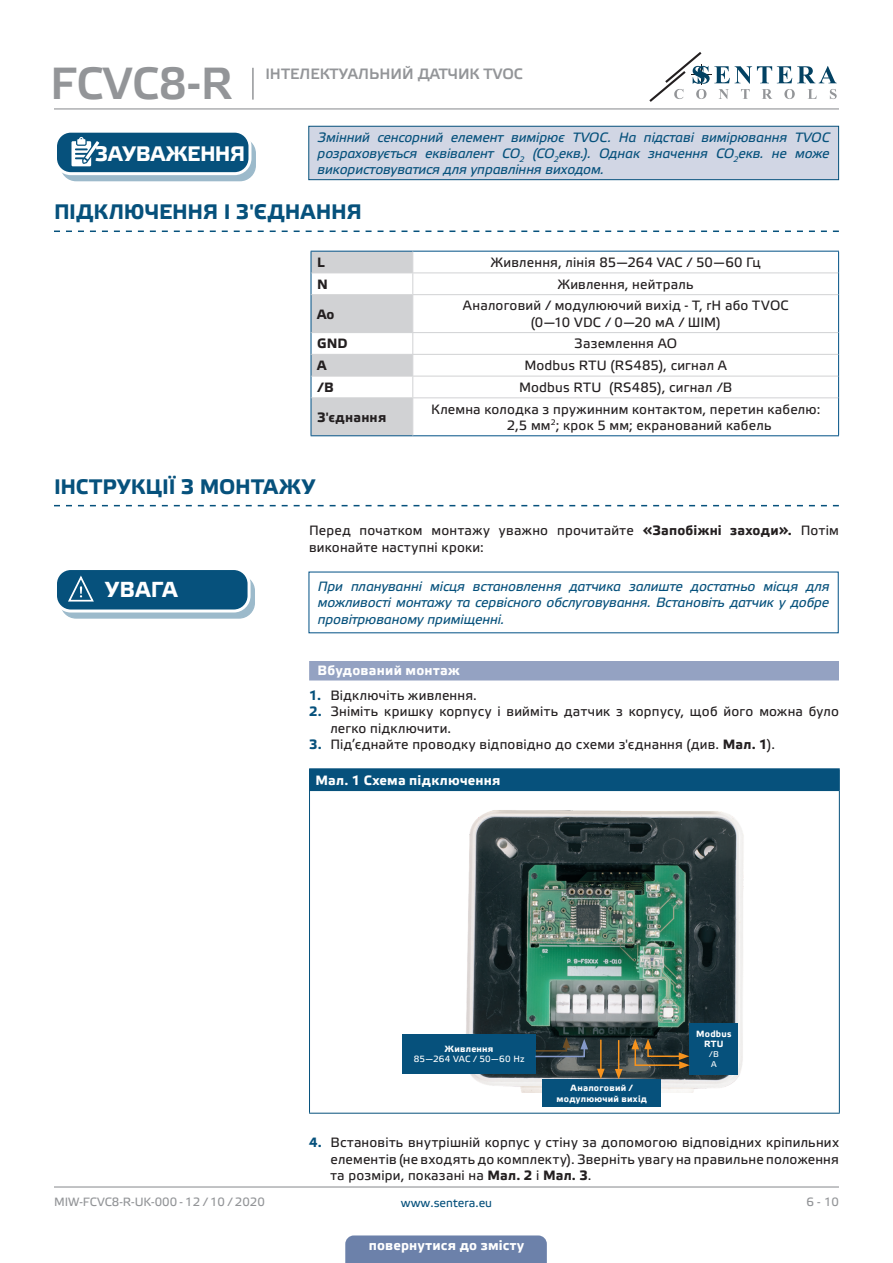
<style>
.page{position:relative;width:893px;height:1263px;background:#fff}
.page>*{position:absolute;margin:0;border:0;box-sizing:border-box;transform-origin:0 0}
.t1{font:45px "Etelka Medium Pro";color:#939598}
.t2{font:700 21.75px "Etelka Text Pro";letter-spacing:.015em;color:#fff}
.t3{font:700 21px "Etelka Text Pro";letter-spacing:.005em;color:#06517c}
.t4{font:700 21px "Etelka Text Pro";letter-spacing:-.01em;color:#fff}
.t5{font:15px "Etelka Medium Pro";color:#939598}
.body{font:13.5px/16.2px "Etelka Text Pro";letter-spacing:.015em;color:#231f20}
.attention{font:italic 13.5px/16.2px "Etelka Text Pro";letter-spacing:-.005em;color:#06517c;text-align:justify}
.table_text{font:13.5px "Etelka Text Pro";letter-spacing:.015em;color:#231f20}
.bullet-style{font:13.5px/16.2px "Etelka Text Pro";letter-spacing:.015em;color:#231f20}
.table_text-2{font:700 13.5px "Etelka Text Pro";letter-spacing:.015em;color:#fff}
.table_text-3{font:700 13.5px "Etelka Text Pro";letter-spacing:.01em;color:#231f20}
.Number-roman{font:700 13.5px "Etelka Text Pro";letter-spacing:.02em;color:#fff}
.t6{font:12px "Etelka Text Pro";color:#939598}
.t7{font:12px "Etelka Text Pro";color:#06517c}
.table_text-4{font:700 9px/10.8px "Etelka Text Pro";letter-spacing:.025em;color:#fff;text-align:center}
.table_text-5{font:9px "Etelka Text Pro";letter-spacing:.02em;color:#fff}
.table_text-6{font:8.25px "Etelka Text Pro";color:#fff}
.s1{font-weight:700}
.s2{font-weight:700;color:#06517c}
</style>
<div class="page">
<hr style="left:54px;top:108px;width:785px;height:1px;background:#939598">
<hr style="left:54px;top:1186px;width:785px;height:1px;background:#939598">
<svg style="left:649px;top:52px;width:188px;height:50px"></svg>
<div style="left:345px;top:1235px;width:202px;height:28px;background:#6c81aa"></div>
<svg style="left:54px;top:230px;width:785px;height:2px"></svg>
<svg style="left:61px;top:138px;width:194px;height:43px"></svg>
<div style="left:60px;top:138px;width:196px;height:43px;border:1px solid #06517c;border-radius:15px"></div>
<div style="left:56px;top:131px;width:194px;height:43px;background:#06517c;border-radius:15px"></div>
<div style="left:54px;top:130px;width:197px;height:45px;border:3px solid #fff;border-radius:15px"></div>
<svg style="left:71px;top:137px;width:34px;height:37px"></svg>
<div style="left:309px;top:126px;width:530px;height:54px;background:#d1d6e4"></div>
<div style="left:308px;top:126px;width:531px;height:54px;border:1px solid #06517c"></div>
<svg style="left:413px;top:252px;width:425px;height:183px"></svg>
<svg style="left:413px;top:274px;width:425px;height:123px"></svg>
<hr style="left:413px;top:251px;width:426px;height:1px;background:#015186">
<svg style="left:838px;top:252px;width:1px;height:43px"></svg>
<hr style="left:838px;top:295px;width:1px;height:38px;background:#015186">
<svg style="left:838px;top:333px;width:1px;height:65px"></svg>
<hr style="left:838px;top:398px;width:1px;height:37px;background:#015186">
<hr style="left:413px;top:435px;width:426px;height:1px;background:#015186">
<hr style="left:413px;top:273px;width:425px;height:1px;background:#d1d2d4">
<hr style="left:413px;top:294px;width:425px;height:1px;background:#d1d2d4">
<hr style="left:413px;top:332px;width:425px;height:1px;background:#d1d2d4">
<hr style="left:413px;top:354px;width:425px;height:1px;background:#d1d2d4">
<hr style="left:413px;top:376px;width:425px;height:1px;background:#d1d2d4">
<svg style="left:311px;top:251px;width:102px;height:185px"></svg>
<hr style="left:311px;top:397px;width:102px;height:1px;background:#d1d2d4">
<hr style="left:413px;top:397px;width:425px;height:1px;background:#d1d2d4">
<hr style="left:412px;top:398px;width:1px;height:37px;background:#d1d2d4">
<svg style="left:54px;top:505px;width:785px;height:1px"></svg>
<div style="left:61px;top:575px;width:193px;height:43px;background:linear-gradient(to right,#9bb9cb,#9ebbcc);border-radius:15px"></div>
<div style="left:60px;top:575px;width:195px;height:44px;border:1px solid #06517c;border-radius:15px"></div>
<div style="left:56px;top:568px;width:193px;height:43px;background:#06517c;border-radius:15px"></div>
<div style="left:54px;top:567px;width:197px;height:45px;border:3px solid #fff;border-radius:15px"></div>
<svg style="left:67px;top:575px;width:37px;height:37px"></svg>
<div style="left:309px;top:661px;width:530px;height:19px;background:#94a2c2"></div>
<div style="left:309px;top:769px;width:530px;height:21px;background:#06517c"></div>
<hr style="left:309px;top:768px;width:531px;height:1px;background:#06517c">
<svg style="left:839px;top:769px;width:1px;height:21px"></svg>
<hr style="left:309px;top:790px;width:531px;height:1px;background:#06517c">
<hr style="left:309px;top:791px;width:1px;height:322px;background:#06517c">
<hr style="left:839px;top:791px;width:1px;height:322px;background:#06517c">
<hr style="left:309px;top:1113px;width:531px;height:1px;background:#06517c">
<img style="left:462px;top:810px;width:282px;height:283px">
<div style="left:403px;top:1034px;width:133px;height:39px;background:#06517c"></div>
<div style="left:690px;top:1023px;width:48px;height:52px;background:#06517c"></div>
<svg style="left:535px;top:1037px;width:53px;height:21px"></svg>
<hr style="left:618px;top:1040px;width:1px;height:31px;background:#f7931d">
<svg style="left:615px;top:1069px;width:7px;height:10px"></svg>
<hr style="left:600px;top:1040px;width:2px;height:31px;background:#f7931d">
<svg style="left:597px;top:1069px;width:8px;height:10px"></svg>
<svg style="left:631px;top:1039px;width:59px;height:30px;background:#4d4735"></svg>
<div style="left:543px;top:1079px;width:118px;height:28px;background:#06517c"></div>
<hr style="left:252px;top:68px;width:2px;height:32px;background:#939598">
<h1 class="t1" style="left:50px;top:59px;width:184px">FCVC8-R</h1>
<p class="t5" style="left:265px;top:65px;width:259px">ІНТЕЛЕКТУАЛЬНИЙ ДАТЧИК TVOC</p>
<p class="attention" style="left:318px;top:130px;width:514px">Змінний сенсорний елемент вимірює TVOC. На підставі вимірювання TVOC розраховується еквівалент CO<sub>2</sub> (CO<sub>2</sub>екв.). Однак значення CO<sub>2</sub>екв. не може використовуватися для управління виходом.</p>
<p class="t3" style="left:54px;top:200px;width:309px">ПІДКЛЮЧЕННЯ І З'ЄДНАННЯ</p>
<p class="table_text-3" style="left:317px;top:255px;width:9px">L</p>
<p class="table_text" style="left:491px;top:255px;width:271px">Живлення, лінія 85—264 VAC / 50—60 Гц</p>
<p class="table_text-3" style="left:317px;top:276px;width:12px">N</p>
<p class="table_text" style="left:558px;top:277px;width:138px">Живлення, нейтраль</p>
<p class="table_text-3" style="left:317px;top:306px;width:19px">Ao</p>
<p class="t4" style="left:95px;top:142px;width:152px">ЗАУВАЖЕННЯ</p>
<p class="table_text" style="left:463px;top:298px;width:327px">Аналоговий / модулюючий вихід - T, rH або TVOC</p>
<p class="table_text" style="left:531px;top:315px;width:191px">(0—10 VDC / 0—20 мА / ШІМ)</p>
<p class="table_text-3" style="left:317px;top:336px;width:32px">GND</p>
<p class="table_text" style="left:574px;top:336px;width:105px">Заземлення AO</p>
<p class="table_text-3" style="left:317px;top:358px;width:11px">A</p>
<p class="table_text" style="left:524px;top:358px;width:204px">Modbus RTU (RS485), сигнал А</p>
<p class="table_text-3" style="left:317px;top:380px;width:18px">/B</p>
<p class="table_text" style="left:519px;top:380px;width:215px">Modbus RTU (RS485), сигнал /B</p>
<p class="table_text-3" style="left:317px;top:410px;width:71px">З'єднання</p>
<p class="bullet-style" style="left:507px;top:402px;width:315px;text-indent:-76px">Клемна колодка з пружинним контактом, перетин кабелю:<br>2,5 мм<sup>2</sup>; крок 5 мм; екранований кабель</p>
<p class="t3" style="left:54px;top:475px;width:263px">ІНСТРУКЦІЇ З МОНТАЖУ</p>
<p class="body" style="left:309px;top:523px;width:531px">Перед початком монтажу уважно прочитайте <span class="s1">«Запобіжні заходи».</span> Потім виконайте наступні кроки:</p>
<p class="t2" style="left:105px;top:578px;width:74px">УВАГА</p>
<p class="attention" style="left:318px;top:579px;width:513px">При плануванні місця встановлення датчика залиште достатньо місця для можливості монтажу та сервісного обслуговування. Встановіть датчик у добре провітрюваному приміщенні.</p>
<p class="Number-roman" style="left:318px;top:663px;width:144px">Вбудований монтаж</p>
<p class="body" style="left:309px;top:688px;width:169px"><span class="s2">1.</span> Відключіть живлення.</p>
<p class="body" style="left:330px;top:704px;width:510px;text-indent:-21px"><span class="s2">2.</span> Зніміть кришку корпусу і вийміть датчик з корпусу, щоб його можна було легко підключити.</p>
<p class="body" style="left:309px;top:737px;width:467px"><span class="s2">3.</span> Під’єднайте проводку відповідно до схеми з'єднання (див. <span class="s1">Мал. 1</span>).</p>
<p class="table_text-2" style="left:315px;top:772px;width:187px">Мал. 1 Схема підключення</p>
<p class="table_text-4" style="left:445px;top:1043px;width:50px">Живлення</p>
<p class="table_text-5" style="left:414px;top:1054px;width:112px">85—264 VAC / 50—60 Hz</p>
<p class="table_text-4" style="left:696px;top:1029px;width:37px">Modbus</p>
<p class="table_text-4" style="left:704px;top:1039px;width:21px">RTU</p>
<p class="table_text-6" style="left:709px;top:1050px;width:11px">/B</p>
<p class="table_text-6" style="left:711px;top:1060px;width:7px">A</p>
<p class="table_text-4" style="left:556px;top:1083px;width:92px">Аналоговий / модулюючий вихід</p>
<p class="body" style="left:330px;top:1135px;width:510px;text-align:justify;text-indent:-21px"><span class="s2">4.</span> Встановіть внутрішній корпус у стіну за допомогою відповідних кріпильних елементів (не входять до комплекту). Зверніть увагу на правильне положення та розміри, показані на <span class="s1">Мал. 2</span> і <span class="s1">Мал. 3</span>.</p>
<p class="t6" style="left:54px;top:1195px;width:212px">MIW-FCVC8-R-UK-000 - 12 / 10 / 2020</p>
<p class="t7" style="left:401px;top:1196px;width:93px">www.sentera.eu</p>
<p class="t6" style="left:806px;top:1195px;width:34px">6 - 10</p>
<p class="table_text-2" style="left:369px;top:1238px;width:157px">повернутися до змісту</p>
</div>
